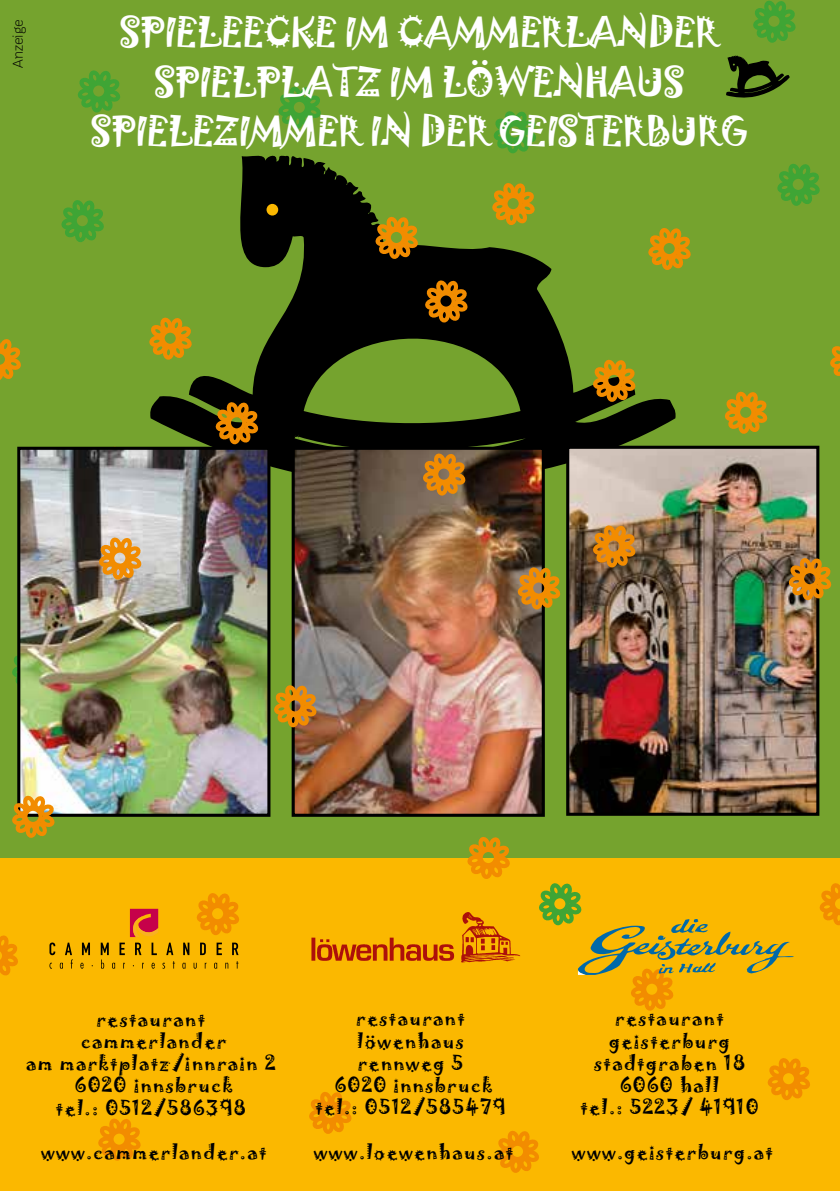
<style>
.page{position:relative;width:840px;height:1191px;background:#fff}
.page>*{position:absolute;margin:0;border:0;box-sizing:border-box;transform-origin:0 0}
.t1{font:37px/49.4px "Jokerman";letter-spacing:-.03em;color:#fff;text-align:center}
.t2{font:18.6px/22.2px "Jokerman";letter-spacing:.07em;color:#000;text-align:center}
.t3{font:300 14px "TT Hazelnuts";color:#000}
</style>
<div class="page">
<div style="left:0;top:787px;width:839px;height:404px;background:#fbb800"></div>
<div style="left:0;top:0;width:839px;height:858px;background:#75a32e"></div>
<svg style="left:148px;top:155px;width:528px;height:335px"></svg>
<svg style="left:268px;top:198px;width:10px;height:9px"></svg>
<div style="left:266px;top:204px;width:12px;height:11px;background:#fbb800;border-radius:50%"></div>
<svg style="left:493px;top:111px;width:43px;height:43px"></svg>
<svg style="left:606px;top:443px;width:49px;height:3px"></svg>
<svg style="left:148px;top:314px;width:47px;height:47px"></svg>
<svg style="left:830px;top:337px;width:10px;height:41px"></svg>
<svg style="left:489px;top:180px;width:49px;height:46px"></svg>
<svg style="left:372px;top:213px;width:49px;height:47px"></svg>
<svg style="left:645px;top:225px;width:46px;height:46px"></svg>
<svg style="left:213px;top:399px;width:49px;height:47px;background:#714501"></svg>
<svg style="left:590px;top:356px;width:49px;height:47px"></svg>
<svg style="left:422px;top:277px;width:49px;height:47px;background:#6d3f00"></svg>
<svg style="left:78px;top:70px;width:42px;height:43px"></svg>
<svg style="left:12px;top:656px;width:5px;height:28px"></svg>
<svg style="left:777px;top:164px;width:43px;height:42px"></svg>
<svg style="left:753px;top:0;width:43px;height:43px"></svg>
<svg style="left:96px;top:446px;width:49px;height:1px"></svg>
<svg style="left:82px;top:942px;width:8px;height:13px"></svg>
<svg style="left:183px;top:942px;width:6px;height:13px"></svg>
<svg style="left:200px;top:942px;width:6px;height:13px"></svg>
<svg style="left:216px;top:942px;width:6px;height:13px"></svg>
<svg style="left:232px;top:942px;width:6px;height:13px"></svg>
<svg style="left:49px;top:942px;width:24px;height:26px"></svg>
<svg style="left:80px;top:962px;width:4px;height:6px"></svg>
<svg style="left:101px;top:908px;width:74px;height:60px"></svg>
<svg style="left:182px;top:962px;width:3px;height:6px"></svg>
<svg style="left:193px;top:962px;width:3px;height:6px"></svg>
<svg style="left:214px;top:962px;width:3px;height:6px"></svg>
<svg style="left:225px;top:962px;width:3px;height:6px"></svg>
<svg style="left:236px;top:961px;width:2px;height:7px"></svg>
<svg style="left:309px;top:1092px;width:43px;height:42px"></svg>
<svg style="left:496px;top:1131px;width:43px;height:42px"></svg>
<svg style="left:196px;top:893px;width:43px;height:42px"></svg>
<svg style="left:767px;top:1058px;width:43px;height:42px"></svg>
<svg style="left:819px;top:883px;width:20px;height:43px"></svg>
<svg style="left:98px;top:1118px;width:43px;height:43px"></svg>
<svg style="left:725px;top:391px;width:43px;height:43px"></svg>
<svg style="left:0;top:935px;width:18px;height:41px"></svg>
<svg style="left:0;top:339px;width:21px;height:41px"></svg>
<svg style="left:539px;top:883px;width:254px;height:128px"></svg>
<svg style="left:311px;top:937px;width:143px;height:24px"></svg>
<svg style="left:461px;top:912px;width:59px;height:50px"></svg>
<svg style="left:61px;top:200px;width:43px;height:42px"></svg>
<svg style="left:278px;top:86px;width:43px;height:43px"></svg>
<svg style="left:726px;top:55px;width:63px;height:43px"></svg>
<img style="left:21px;top:451px;width:245px;height:362px">
<div style="left:17px;top:447px;width:253px;height:370px;border:3px solid #000"></div>
<img style="left:295px;top:451px;width:245px;height:362px">
<div style="left:291px;top:447px;width:253px;height:370px;border:3px solid #000"></div>
<img style="left:570px;top:450px;width:244px;height:362px">
<div style="left:566px;top:446px;width:252px;height:370px;border:3px solid #000"></div>
<svg style="left:420px;top:450px;width:70px;height:58px;background:#825c2e"></svg>
<svg style="left:274px;top:682px;width:46px;height:47px"></svg>
<svg style="left:590px;top:522px;width:49px;height:47px;background:#bc7e2f"></svg>
<img style="left:483px;top:564px;width:78px;height:96px">
<svg style="left:785px;top:555px;width:47px;height:46px;background:#a97b20"></svg>
<svg style="left:96px;top:534px;width:49px;height:47px;background:#d09f5e"></svg>
<svg style="left:12px;top:792px;width:46px;height:46px"></svg>
<svg style="left:467px;top:837px;width:43px;height:42px"></svg>
<p class="t3" style="left:9px;top:68px;width:50px;rotate:-90deg">Anzeige</p>
<h1 class="t1" style="left:90px;top:9px;width:659px">SPIELEECKE IM CAMMERLANDER<br>SPIELPLATZ IM LÖWENHAUS<br>SPIELEZIMMER IN DER GEISTERBURG</h1>
<p class="t2" style="left:26px;top:1007px;width:250px">restaurant cammerlander<br>am marktplatz/innrain 2<br>6020 innsbruck<br>tel.: 0512/586398</p>
<p class="t2" style="left:41px;top:1141px;width:227px">www.cammerlander.at</p>
<p class="t2" style="left:315px;top:1007px;width:192px">restaurant löwenhaus rennweg 5<br>6020 innsbruck tel.: 0512/585479</p>
<p class="t2" style="left:313px;top:1140px;width:201px">www.loewenhaus.at</p>
<p class="t2" style="left:580px;top:1007px;width:180px">restaurant geisterburg stadtgraben 18<br>6060 hall<br>tel.: 5223/ 41910</p>
<p class="t2" style="left:571px;top:1140px;width:202px">www.geisterburg.at</p>
</div>
